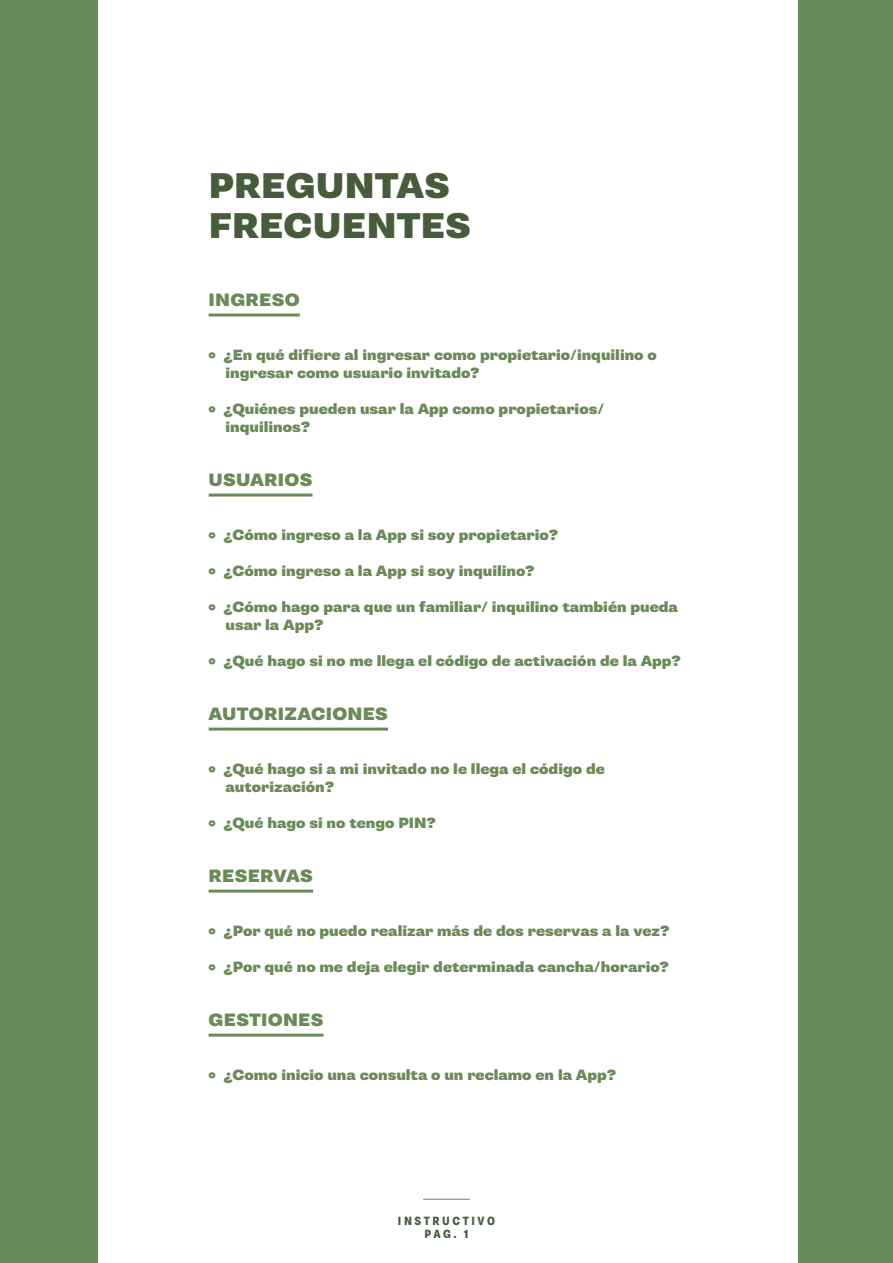
<style>
.page{position:relative;width:893px;height:1263px;background:#fff}
.page>*{position:absolute;margin:0;border:0;box-sizing:border-box;transform-origin:0 0}
.t1{font:900 36px/40.5px "Supria Sans";letter-spacing:.005em;color:#465c3b}
.t2{font:900 18px "Supria Sans";letter-spacing:.015em;color:#6b8a59}
.t3{font:900 15px/18px "Supria Sans";color:#6b8a59}
.t4{font:800 condensed 12px/12.9px "Supria Sans";letter-spacing:.215em;color:#465c3b;text-align:center}
</style>
<div class="page">
<div style="left:0;top:0;width:98px;height:1263px;background:#6b8a59"></div>
<div style="left:798px;top:0;width:95px;height:1263px;background:#6b8a59"></div>
<hr style="left:423px;top:1199px;width:47px;height:1px;background:#6b8a59">
<hr style="left:209px;top:314px;width:91px;height:3px;background:#6b8a59">
<hr style="left:209px;top:494px;width:104px;height:3px;background:#6b8a59">
<hr style="left:209px;top:728px;width:179px;height:3px;background:#6b8a59">
<hr style="left:209px;top:890px;width:104px;height:3px;background:#6b8a59">
<hr style="left:209px;top:1034px;width:115px;height:3px;background:#6b8a59">
<h1 class="t1" style="left:209px;top:166px;width:264px">PREGUNTAS<br>FRECUENTES</h1>
<p class="t2" style="left:209px;top:289px;width:92px">INGRESO</p>
<p class="t3" style="left:226px;top:346px;width:433px;text-indent:-17px">° ¿En qué difiere al ingresar como propietario/inquilino o ingresar como usuario invitado?</p>
<p class="t3" style="left:226px;top:400px;width:380px;text-indent:-17px">° ¿Quiénes pueden usar la App como propietarios/ inquilinos?</p>
<p class="t2" style="left:209px;top:469px;width:105px">USUARIOS</p>
<p class="t3" style="left:209px;top:526px;width:351px">° ¿Cómo ingreso a la App si soy propietario?</p>
<p class="t3" style="left:209px;top:562px;width:328px">° ¿Cómo ingreso a la App si soy inquilino?</p>
<p class="t3" style="left:226px;top:598px;width:454px;text-indent:-17px">° ¿Cómo hago para que un familiar/ inquilino también pueda usar la App?</p>
<p class="t3" style="left:209px;top:652px;width:474px">° ¿Qué hago si no me llega el código de activación de la App?</p>
<p class="t2" style="left:209px;top:703px;width:181px">AUTORIZACIONES</p>
<p class="t3" style="left:226px;top:760px;width:381px;text-indent:-17px">° ¿Qué hago si a mi invitado no le llega el código de autorización?</p>
<p class="t3" style="left:209px;top:814px;width:229px">° ¿Qué hago si no tengo PIN?</p>
<p class="t2" style="left:209px;top:865px;width:106px">RESERVAS</p>
<p class="t3" style="left:209px;top:922px;width:463px">° ¿Por qué no puedo realizar más de dos reservas a la vez?</p>
<p class="t3" style="left:209px;top:958px;width:462px">° ¿Por qué no me deja elegir determinada cancha/horario?</p>
<p class="t2" style="left:209px;top:1009px;width:116px">GESTIONES</p>
<p class="t3" style="left:209px;top:1066px;width:409px">° ¿Como inicio una consulta o un reclamo en la App?</p>
<p class="t4" style="left:398px;top:1215px;width:99px">INSTRUCTIVO<br>PAG. 1</p>
</div>
